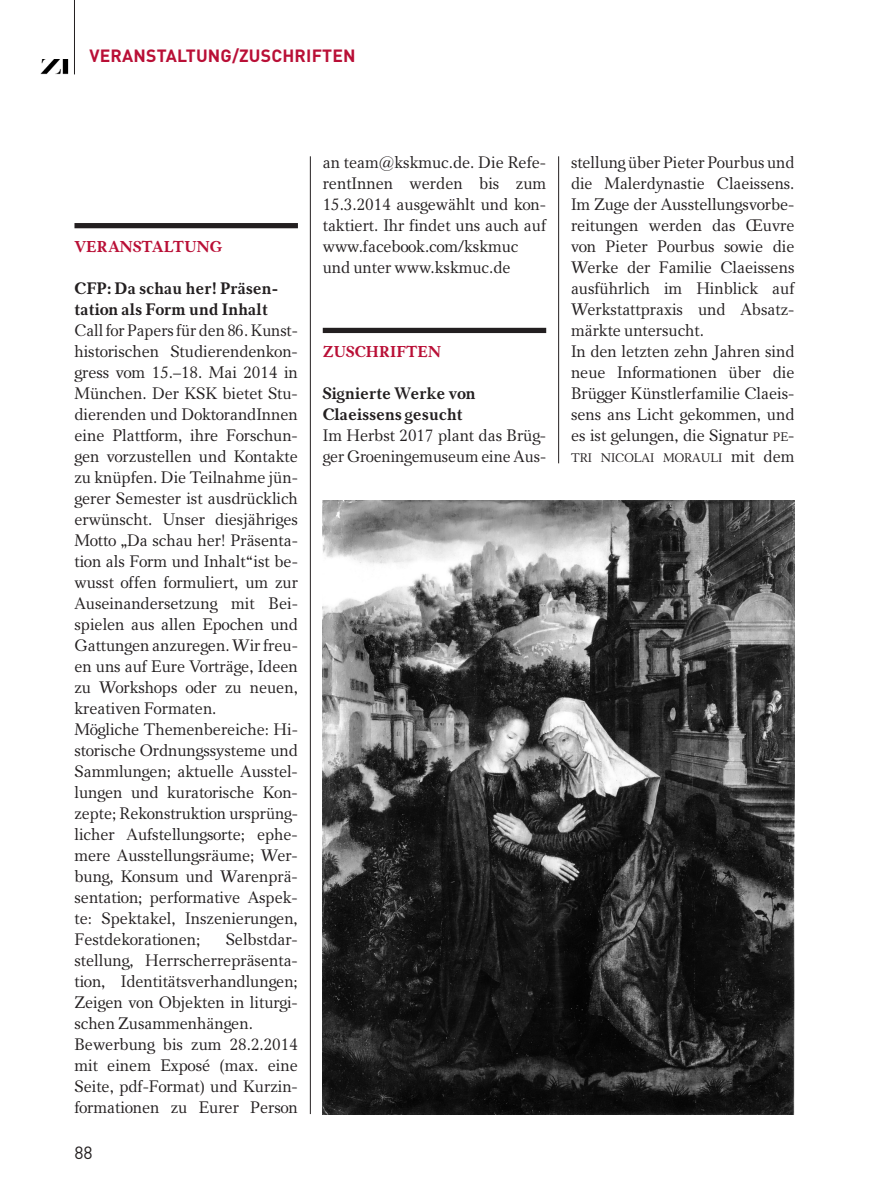
<style>
.page{position:relative;width:869px;height:1191px;background:#fff}
.page>*{position:absolute;margin:0;border:0;box-sizing:border-box;transform-origin:0 0}
.t1{font:700 17.5px "DINOT";letter-spacing:.01em;color:#b90f36}
.t2{font:17.5px "DINOT";color:#231f20}
.t3{font:16.62px/21px "Carniola";letter-spacing:-.005em;color:#231f20}
.t4{font:700 16.62px/21px "Carniola";letter-spacing:-.005em;color:#231f20}
.t5{font:700 15.75px "Carniola";letter-spacing:-.005em;color:#b90f36}
.t6{font:12.42px "Carniola";letter-spacing:-.005em;color:#231f20}
.s1{font-size:12.42px}
.s2{font-size:16.62px}
</style>
<div class="page">
<hr style="left:558px;top:156px;width:1px;height:307px;background:#231f20">
<hr style="left:310px;top:156px;width:1px;height:958px;background:#231f20">
<hr style="left:74px;top:0;width:1px;height:74px;background:#231f20">
<svg style="left:41px;top:74px;width:27px;height:1px"></svg>
<img style="left:41px;top:60px;width:28px;height:14px">
<img style="left:322px;top:500px;width:472px;height:614px">
<div style="left:74px;top:223px;width:224px;height:5px;background:#231f20"></div>
<div style="left:322px;top:328px;width:224px;height:5px;background:#231f20"></div>
<p class="t1" style="left:89px;top:50px;width:267px">VERANSTALTUNG/ZUSCHRIFTEN</p>
<p class="t5" style="left:74px;top:237px;width:150px">VERANSTALTUNG</p>
<p class="t4" style="left:74px;top:278px;width:205px">CFP: Da schau her! Präsen&shy;tation als Form und Inhalt</p>
<p class="t3" style="left:74px;top:320px;width:225px">Call for Papers für den 86. Kunst&shy;historischen Studierendenkon&shy;gress vom 15.–18. Mai 2014 in<br>München. Der KSK bietet Stu&shy;dierenden und DoktorandInnen eine Plattform, ihre Forschun&shy;gen vorzustellen und Kontakte zu knüpfen. Die Teilnahme jün&shy;gerer Semester ist ausdrücklich erwünscht. Unser diesjähriges<br>Motto „Da schau her! Präsenta&shy;tion als Form und Inhalt“ist be&shy;wusst offen formuliert, um zur<br>Auseinandersetzung mit Bei&shy;spielen aus allen Epochen und<br>Gattungen anzuregen. Wir freu&shy;en uns auf Eure Vorträge, Ideen zu Workshops oder zu neuen, kreativen Formaten.<br>Mögliche Themenbereiche: Hi&shy;storische Ordnungssysteme und<br>Sammlungen; aktuelle Ausstel&shy;lungen und kuratorische Kon&shy;zepte; Rekonstruktion ursprüng&shy;licher Aufstellungsorte; ephe&shy;mere Ausstellungsräume; Wer&shy;bung, Konsum und Warenprä&shy;sentation; performative Aspek&shy;te: Spektakel, Inszenierungen,<br>Festdekorationen;</p>
<p class="t3" style="left:74px;top:929px;width:225px;text-indent:151px">Selbstdar&shy;stellung, Herrscherrepräsenta&shy;tion, Identitätsverhandlungen;<br>Zeigen von Objekten in liturgi&shy;schen Zusammenhängen.<br>Bewerbung bis zum 28.2.2014 mit einem Exposé (max. eine<br>Seite, pdf-Format) und Kurzin&shy;formationen zu Eurer Person</p>
<p class="t2" style="left:74px;top:1146px;width:20px">88</p>
<p class="t3" style="left:322px;top:152px;width:225px">an team@kskmuc.de. Die Refe&shy;rentInnen werden bis zum<br>15.3.2014 ausgewählt und kon&shy;taktiert. Ihr findet uns auch auf www.facebook.com/kskmuc und unter www.kskmuc.de</p>
<p class="t5" style="left:322px;top:342px;width:120px">ZUSCHRIFTEN</p>
<p class="t4" style="left:322px;top:383px;width:154px">Signierte Werke von<br>Claeissens gesucht</p>
<p class="t3" style="left:322px;top:425px;width:225px">Im Herbst 2017 plant das Brüg&shy;ger Groeningemuseum eine Aus-</p>
<p class="t3" style="left:570px;top:152px;width:225px">stellung über Pieter Pourbus und die Malerdynastie Claeissens.<br>Im Zuge der Ausstellungsvorbe&shy;reitungen werden das Œuvre von Pieter Pourbus sowie die<br>Werke der Familie Claeissens ausführlich im Hinblick auf<br>Werkstattpraxis und Absatz&shy;märkte untersucht.<br>In den letzten zehn Jahren sind neue Informationen über die<br>Brügger Künstlerfamilie Claeis&shy;sens ans Licht gekommen, und es ist gelungen, die Signatur <span class="s1">PE</span>-</p>
<p class="t6" style="left:570px;top:450px;width:225px">TRI NICOLAI MORAULI <span class="s2">mit dem</span></p>
</div>
